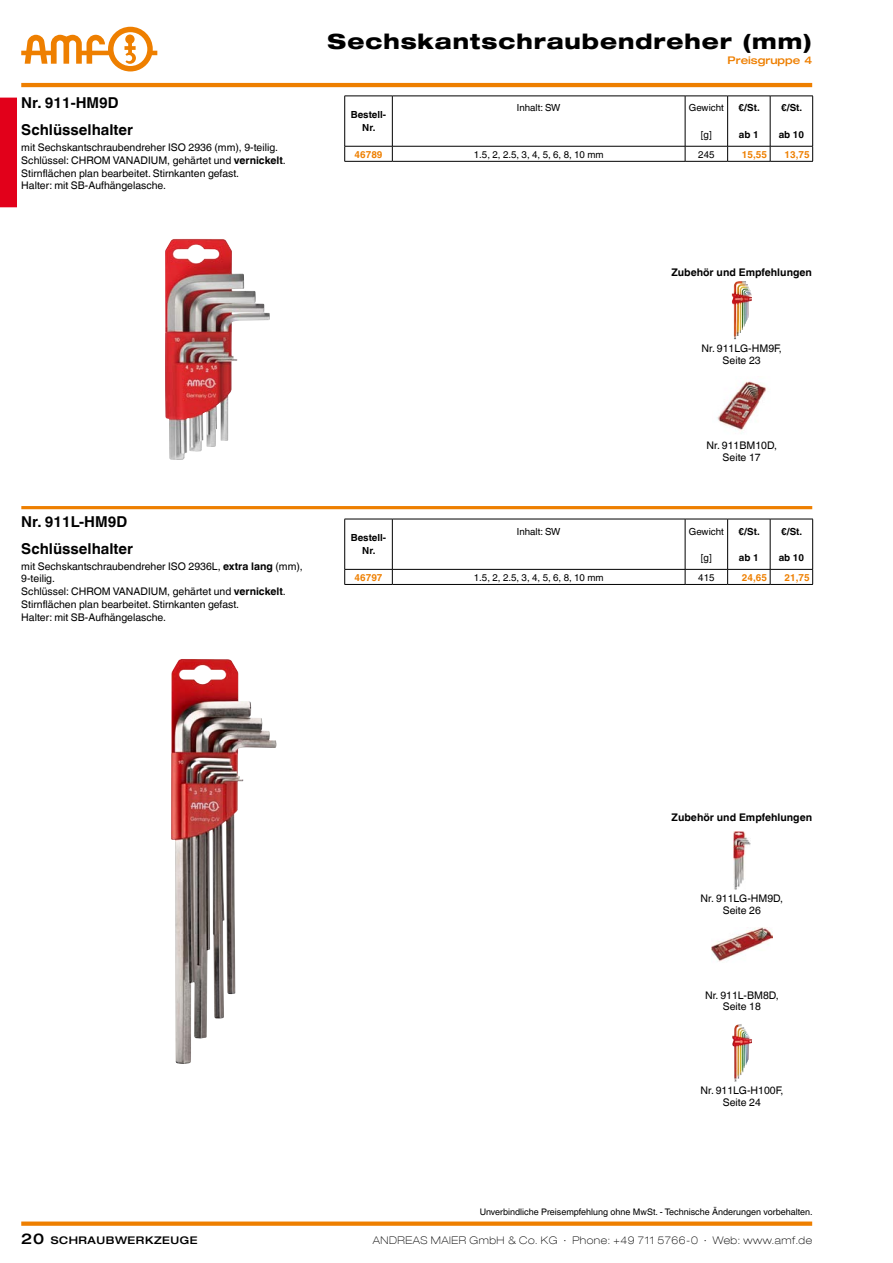
<style>
.page{position:relative;width:893px;height:1263px;background:#fff}
.page>*{position:absolute;margin:0;border:0;box-sizing:border-box;transform-origin:0 0}
.t1{font:800 expanded 21px "Helvetica Neue LT Com";letter-spacing:.045em;color:#000}
.t2{font:700 15px "Helvetica World";color:#000}
.t3{font:10.5px/12.8px "Helvetica World";color:#000;text-align:center}
.t4{font:100 expanded 10.5px "Helvetica Neue LT Com";letter-spacing:.05em;color:#000}
.t5{font:700 10.5px "Helvetica World";color:#000}
.t6{font:500 expanded 10.5px "Helvetica Neue LT Com";letter-spacing:.05em;color:#000}
.t7{font:500 expanded 10.5px "Helvetica Neue LT Com";color:#ee7f00}
.t8{font:9.75px "Helvetica World";color:#000}
.t9{font:700 9.75px/12.8px "Helvetica World";color:#000;text-align:center}
.t10{font:700 9.75px "Helvetica World";color:#ee7f00}
.t11{font:9px "Helvetica World";color:#000}
.s1{font-weight:700}
.s2{font-size:15px}
</style>
<div class="page">
<hr style="left:21px;top:83px;width:791px;height:4px;background:#ee7f00">
<svg style="left:21px;top:27px;width:136px;height:44px"></svg>
<div style="left:21px;top:1221px;width:791px;height:5px;background:#ee7f00"></div>
<div style="left:0;top:98px;width:17px;height:109px;background:#e2001a"></div>
<hr style="left:21px;top:506px;width:791px;height:3px;background:#ee7f00">
<img style="left:165px;top:239px;width:105px;height:221px">
<svg style="left:344px;top:519px;width:469px;height:65px"></svg>
<hr style="left:344px;top:584px;width:48px;height:1px;background:#000">
<hr style="left:392px;top:584px;width:293px;height:1px;background:#000">
<hr style="left:685px;top:584px;width:43px;height:1px;background:#000">
<hr style="left:728px;top:584px;width:42px;height:1px;background:#000">
<hr style="left:770px;top:584px;width:43px;height:1px;background:#000">
<img style="left:171px;top:659px;width:106px;height:405px">
<svg style="left:344px;top:96px;width:469px;height:65px"></svg>
<hr style="left:344px;top:161px;width:48px;height:1px;background:#000">
<hr style="left:392px;top:161px;width:293px;height:1px;background:#000">
<hr style="left:685px;top:161px;width:43px;height:1px;background:#000">
<hr style="left:728px;top:161px;width:42px;height:1px;background:#000">
<hr style="left:770px;top:161px;width:43px;height:1px;background:#000">
<img style="left:734px;top:831px;width:16px;height:58px">
<img style="left:711px;top:928px;width:61px;height:34px">
<img style="left:732px;top:1024px;width:16px;height:58px">
<img style="left:731px;top:281px;width:16px;height:58px">
<img style="left:716px;top:381px;width:50px;height:49px">
<h1 class="t1" style="left:328px;top:28px;width:486px">Sechskantschraubendreher (mm)</h1>
<h2 class="t2" style="left:21px;top:94px;width:99px">Nr. 911-HM9D</h2>
<h2 class="t2" style="left:21px;top:121px;width:113px">Schlüsselhalter</h2>
<p class="t3" style="left:21px;top:141px;width:266px;text-align:left">mit Sechskantschraubendreher ISO 2936 (mm), 9-teilig.<br>Schlüssel: CHROM VANADIUM, gehärtet und <span class="s1">vernickelt</span>.<br>Stirnflächen plan bearbeitet. Stirnkanten gefast.<br>Halter: mit SB-Aufhängelasche.</p>
<h2 class="t2" style="left:21px;top:513px;width:108px">Nr. 911L-HM9D</h2>
<h2 class="t2" style="left:21px;top:540px;width:113px">Schlüsselhalter</h2>
<p class="t3" style="left:21px;top:560px;width:283px;text-align:left">mit Sechskantschraubendreher ISO 2936L, <span class="s1">extra lang</span> (mm), 9-teilig.<br>Schlüssel: CHROM VANADIUM, gehärtet und <span class="s1">vernickelt</span>.<br>Stirnflächen plan bearbeitet. Stirnkanten gefast.<br>Halter: mit SB-Aufhängelasche.</p>
<p class="t9" style="left:351px;top:108px;width:37px">Bestell-<br>Nr.</p>
<p class="t7" style="left:728px;top:53px;width:86px">PREISGRUPPE 4</p>
<p class="t8" style="left:517px;top:102px;width:45px">Inhalt: SW</p>
<p class="t8" style="left:689px;top:102px;width:37px">Gewicht</p>
<p class="t8" style="left:701px;top:129px;width:12px">[g]</p>
<p class="t9" style="left:739px;top:102px;width:23px">€/St.</p>
<p class="t9" style="left:739px;top:128px;width:21px">ab 1</p>
<p class="t9" style="left:781px;top:102px;width:23px">€/St.</p>
<p class="t9" style="left:779px;top:128px;width:27px">ab 10</p>
<p class="t10" style="left:354px;top:148px;width:30px">46789</p>
<p class="t8" style="left:474px;top:148px;width:131px">1.5, 2, 2.5, 3, 4, 5, 6, 8, 10 mm</p>
<p class="t8" style="left:698px;top:148px;width:18px">245</p>
<p class="t10" style="left:742px;top:148px;width:27px">15,55</p>
<p class="t10" style="left:784px;top:148px;width:27px">13,75</p>
<p class="t5" style="left:671px;top:266px;width:142px">Zubehör und Empfehlungen</p>
<p class="t3" style="left:701px;top:342px;width:82px;line-height:11.7px">Nr. 911LG-HM9F,<br>Seite 23</p>
<p class="t9" style="left:351px;top:532px;width:37px">Bestell-<br>Nr.</p>
<p class="t3" style="left:706px;top:439px;width:72px;line-height:11.7px">Nr. 911BM10D,<br>Seite 17</p>
<p class="t8" style="left:517px;top:525px;width:45px">Inhalt: SW</p>
<p class="t8" style="left:689px;top:525px;width:37px">Gewicht</p>
<p class="t8" style="left:701px;top:552px;width:12px">[g]</p>
<p class="t9" style="left:739px;top:525px;width:23px">€/St.</p>
<p class="t9" style="left:739px;top:551px;width:21px">ab 1</p>
<p class="t9" style="left:781px;top:525px;width:23px">€/St.</p>
<p class="t9" style="left:779px;top:551px;width:27px">ab 10</p>
<p class="t10" style="left:354px;top:571px;width:30px">46797</p>
<p class="t8" style="left:474px;top:571px;width:131px">1.5, 2, 2.5, 3, 4, 5, 6, 8, 10 mm</p>
<p class="t8" style="left:698px;top:571px;width:18px">415</p>
<p class="t10" style="left:742px;top:571px;width:27px">24,65</p>
<p class="t10" style="left:784px;top:571px;width:27px">21,75</p>
<p class="t5" style="left:672px;top:811px;width:142px">Zubehör und Empfehlungen</p>
<p class="t3" style="left:701px;top:892px;width:84px;line-height:11.7px">Nr. 911LG-HM9D,<br>Seite 26</p>
<p class="t3" style="left:705px;top:989px;width:75px;line-height:11.7px">Nr. 911L-BM8D,<br>Seite 18</p>
<p class="t3" style="left:700px;top:1085px;width:84px;line-height:11.7px">Nr. 911LG-H100F,<br>Seite 24</p>
<p class="t11" style="left:480px;top:1207px;width:334px">Unverbindliche Preisempfehlung ohne MwSt. - Technische Änderungen vorbehalten.</p>
<p class="t6" style="left:21px;top:1233px;width:178px"><span class="s2">20</span> SCHRAUBWERKZEUGE</p>
<p class="t4" style="left:373px;top:1233px;width:441px">ANDREAS MAIER GmbH &amp; Co. KG ∙ Phone: +49 711 5766-0 ∙ Web: www.amf.de</p>
</div>
